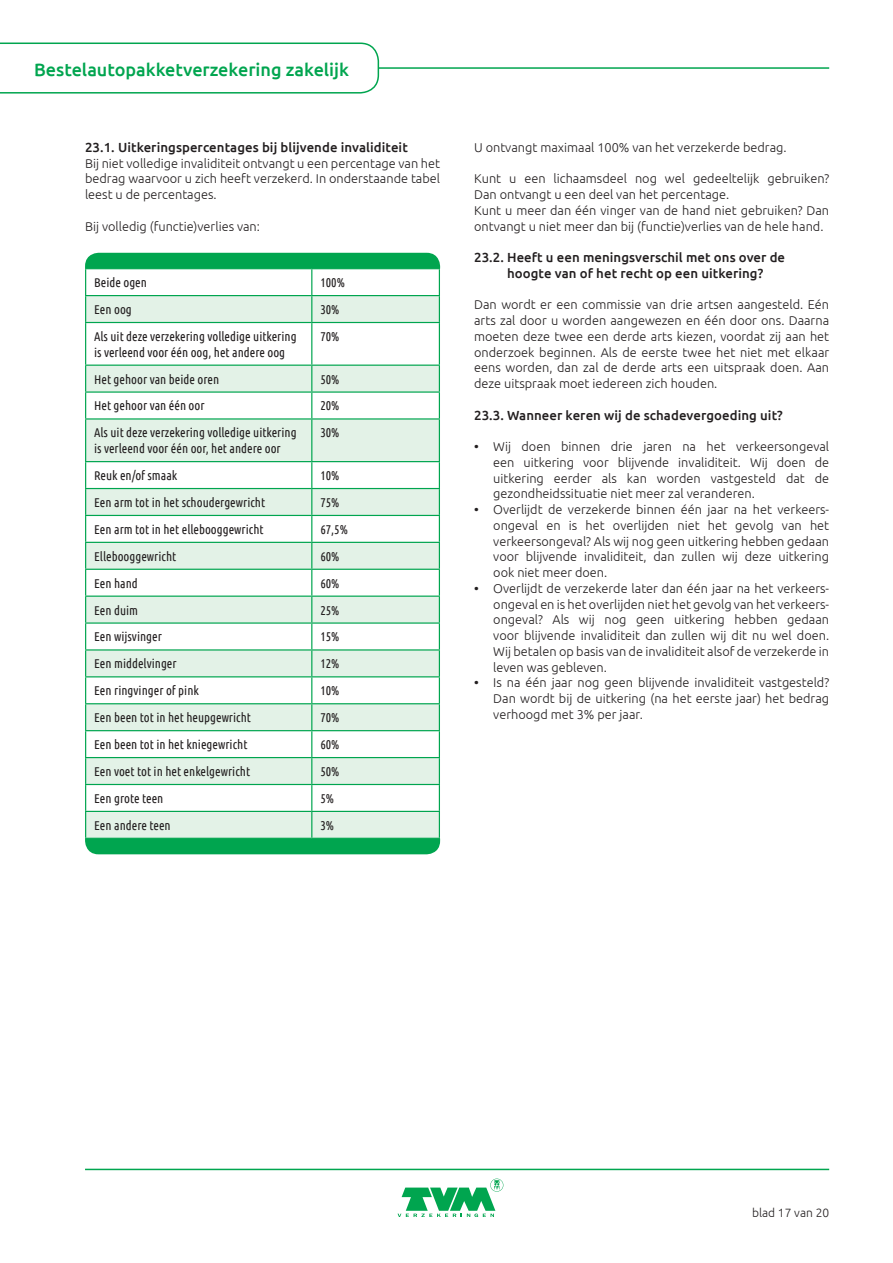
<style>
.page{position:relative;width:893px;height:1263px;background:#fff}
.page>*{position:absolute;margin:0;border:0;box-sizing:border-box;transform-origin:0 0}
.t1{font:500 18px "Ubuntu";color:#00a54f}
.Bodykopje_zw{font:500 13.2px/15.8px "Ubuntu";letter-spacing:.005em;color:#231f20}
.Body{font:300 12.75px/15.8px "Ubuntu";color:#231f20;text-align:justify}
.Body_tabel{font:12.75px/15.8px "Ubuntu Condensed";color:#231f20}
.t2{font:300 12px "Ubuntu";color:#231f20}
.s1{font-weight:500}
</style>
<div class="page">
<hr style="left:85px;top:1169px;width:744px;height:1px;background:#00a54f">
<svg style="left:86px;top:323px;width:353px;height:138px;fill:#e3f2e7"></svg>
<svg style="left:85px;top:253px;width:355px;height:69px"></svg>
<hr style="left:85px;top:322px;width:227px;height:1px;background:#00a54f">
<hr style="left:85px;top:323px;width:1px;height:42px;background:#00a54f">
<hr style="left:312px;top:322px;width:128px;height:1px;background:#00a54f">
<hr style="left:311px;top:323px;width:1px;height:42px;background:#00a54f">
<hr style="left:439px;top:323px;width:1px;height:42px;background:#00a54f">
<hr style="left:85px;top:365px;width:227px;height:1px;background:#00a54f">
<hr style="left:312px;top:365px;width:128px;height:1px;background:#00a54f">
<hr style="left:85px;top:391px;width:227px;height:2px;background:#00a54f">
<svg style="left:85px;top:366px;width:1px;height:52px"></svg>
<hr style="left:312px;top:391px;width:128px;height:2px;background:#00a54f">
<svg style="left:311px;top:366px;width:1px;height:52px"></svg>
<svg style="left:439px;top:366px;width:1px;height:52px"></svg>
<hr style="left:85px;top:418px;width:227px;height:2px;background:#00a54f">
<hr style="left:85px;top:420px;width:1px;height:41px;background:#00a54f">
<hr style="left:312px;top:418px;width:128px;height:2px;background:#00a54f">
<hr style="left:311px;top:420px;width:1px;height:41px;background:#00a54f">
<hr style="left:439px;top:420px;width:1px;height:41px;background:#00a54f">
<hr style="left:85px;top:461px;width:227px;height:1px;background:#00a54f">
<hr style="left:312px;top:461px;width:128px;height:1px;background:#00a54f">
<svg style="left:85px;top:462px;width:355px;height:392px"></svg>
<svg style="left:398px;top:1178px;width:105px;height:39px"></svg>
<hr style="left:85px;top:67px;width:744px;height:2px;background:#00a54f">
<svg style="left:0;top:42px;width:380px;height:52px"></svg>
<h1 class="t1" style="left:34px;top:58px;width:317px">Bestelautopakketverzekering zakelijk</h1>
<p class="Bodykopje_zw" style="left:85px;top:139px;width:324px">23.1. Uitkeringspercentages bij blijvende invaliditeit</p>
<p class="Body" style="left:85px;top:155px;width:357px">Bij niet volledige invaliditeit ontvangt u een percentage van het bedrag waarvoor u zich heeft verzekerd. In onderstaande tabel leest u de percentages.</p>
<p class="Body" style="left:85px;top:218px;width:176px">Bij volledig (functie)verlies van:</p>
<p class="Body_tabel" style="left:94px;top:274px;width:54px">Beide ogen</p>
<p class="Body_tabel" style="left:320px;top:274px;width:26px">100%</p>
<p class="Body_tabel" style="left:94px;top:301px;width:39px">Een oog</p>
<p class="Body_tabel" style="left:320px;top:301px;width:21px">30%</p>
<p class="Body_tabel" style="left:94px;top:328px;width:204px">Als uit deze verzekering volledige uitkering is verleend voor één oog, het andere oog</p>
<p class="Body_tabel" style="left:320px;top:328px;width:21px">70%</p>
<p class="Body_tabel" style="left:94px;top:371px;width:126px">Het gehoor van beide oren</p>
<p class="Body_tabel" style="left:320px;top:371px;width:21px">50%</p>
<p class="Body_tabel" style="left:94px;top:398px;width:112px">Het gehoor van één oor</p>
<p class="Body_tabel" style="left:320px;top:398px;width:21px">20%</p>
<p class="Body_tabel" style="left:94px;top:424px;width:204px">Als uit deze verzekering volledige uitkering is verleend voor één oor, het andere oor</p>
<p class="Body_tabel" style="left:320px;top:424px;width:21px">30%</p>
<p class="Body_tabel" style="left:94px;top:467px;width:85px">Reuk en/of smaak</p>
<p class="Body_tabel" style="left:320px;top:467px;width:21px">10%</p>
<p class="Body_tabel" style="left:94px;top:494px;width:173px">Een arm tot in het schoudergewricht</p>
<p class="Body_tabel" style="left:320px;top:494px;width:21px">75%</p>
<p class="Body_tabel" style="left:94px;top:521px;width:171px">Een arm tot in het ellebooggewricht</p>
<p class="Body_tabel" style="left:320px;top:521px;width:29px">67,5%</p>
<p class="Body_tabel" style="left:94px;top:548px;width:84px">Ellebooggewricht</p>
<p class="Body_tabel" style="left:320px;top:548px;width:21px">60%</p>
<p class="Body_tabel" style="left:94px;top:575px;width:45px">Een hand</p>
<p class="Body_tabel" style="left:320px;top:575px;width:21px">60%</p>
<p class="Body_tabel" style="left:94px;top:602px;width:46px">Een duim</p>
<p class="Body_tabel" style="left:320px;top:602px;width:21px">25%</p>
<p class="Body_tabel" style="left:94px;top:629px;width:69px">Een wijsvinger</p>
<p class="Body_tabel" style="left:320px;top:629px;width:21px">15%</p>
<p class="Body_tabel" style="left:94px;top:655px;width:84px">Een middelvinger</p>
<p class="Body_tabel" style="left:320px;top:655px;width:21px">12%</p>
<p class="Body_tabel" style="left:94px;top:682px;width:106px">Een ringvinger of pink</p>
<p class="Body_tabel" style="left:320px;top:682px;width:21px">10%</p>
<p class="Body_tabel" style="left:94px;top:709px;width:158px">Een been tot in het heupgewricht</p>
<p class="Body_tabel" style="left:320px;top:709px;width:21px">70%</p>
<p class="Body_tabel" style="left:94px;top:736px;width:155px">Een been tot in het kniegewricht</p>
<p class="Body_tabel" style="left:320px;top:736px;width:21px">60%</p>
<p class="Body_tabel" style="left:94px;top:763px;width:157px">Een voet tot in het enkelgewricht</p>
<p class="Body_tabel" style="left:320px;top:763px;width:21px">50%</p>
<p class="Body_tabel" style="left:94px;top:790px;width:71px">Een grote teen</p>
<p class="Body_tabel" style="left:320px;top:790px;width:15px">5%</p>
<p class="Body_tabel" style="left:94px;top:817px;width:78px">Een andere teen</p>
<p class="Body_tabel" style="left:320px;top:817px;width:15px">3%</p>
<p class="Body" style="left:474px;top:139px;width:314px">U ontvangt maximaal 100% van het verzekerde bedrag.</p>
<p class="Body" style="left:474px;top:171px;width:357px">Kunt u een lichaamsdeel nog wel gedeeltelijk gebruiken?<br>Dan ontvangt u een deel van het percentage.</p>
<p class="Body" style="left:474px;top:202px;width:357px">Kunt u meer dan één vinger van de hand niet gebruiken? Dan ontvangt u niet meer dan bij (functie)verlies van de hele hand.</p>
<p class="Bodykopje_zw" style="left:507px;top:249px;width:280px;text-indent:-33px">23.2. Heeft u een meningsverschil met ons over de hoogte van of het recht op een uitkering?</p>
<p class="Body" style="left:474px;top:297px;width:357px">Dan wordt er een commissie van drie artsen aangesteld. Eén arts zal door u worden aangewezen en één door ons. Daarna moeten deze twee een derde arts kiezen, voordat zij aan het onderzoek beginnen. Als de eerste twee het niet met elkaar eens worden, dan zal de derde arts een uitspraak doen. Aan deze uitspraak moet iedereen zich houden.</p>
<p class="Bodykopje_zw" style="left:474px;top:407px;width:310px">23.3. Wanneer keren wij de schadevergoeding uit?</p>
<p class="Body" style="left:493px;top:438px;width:337px;text-indent:-19px"><span class="s1">•</span> Wij doen binnen drie jaren na het verkeersongeval een uitkering voor blijvende invaliditeit. Wij doen de uitkering eerder als kan worden vastgesteld dat de gezondheidssituatie niet meer zal veranderen.</p>
<p class="Body" style="left:493px;top:501px;width:337px;text-indent:-19px"><span class="s1">•</span> Overlijdt de verzekerde binnen één jaar na het verkeers&shy;ongeval en is het overlijden niet het gevolg van het verkeersongeval? Als wij nog geen uitkering hebben gedaan voor blijvende invaliditeit, dan zullen wij deze uitkering ook niet meer doen.</p>
<p class="Body" style="left:493px;top:580px;width:337px;text-indent:-19px"><span class="s1">•</span> Overlijdt de verzekerde later dan één jaar na het verkeers&shy;ongeval en is het overlijden niet het gevolg van het verkeers&shy;ongeval? Als wij nog geen uitkering hebben gedaan voor blijvende invaliditeit dan zullen wij dit nu wel doen.<br>Wij betalen op basis van de invaliditeit alsof de verzekerde in leven was gebleven.</p>
<p class="Body" style="left:493px;top:675px;width:337px;text-indent:-19px"><span class="s1">•</span> Is na één jaar nog geen blijvende invaliditeit vastgesteld?<br>Dan wordt bij de uitkering (na het eerste jaar) het bedrag verhoogd met 3% per jaar.</p>
<p class="t2" style="left:752px;top:1205px;width:79px">blad 17 van 20</p>
</div>
